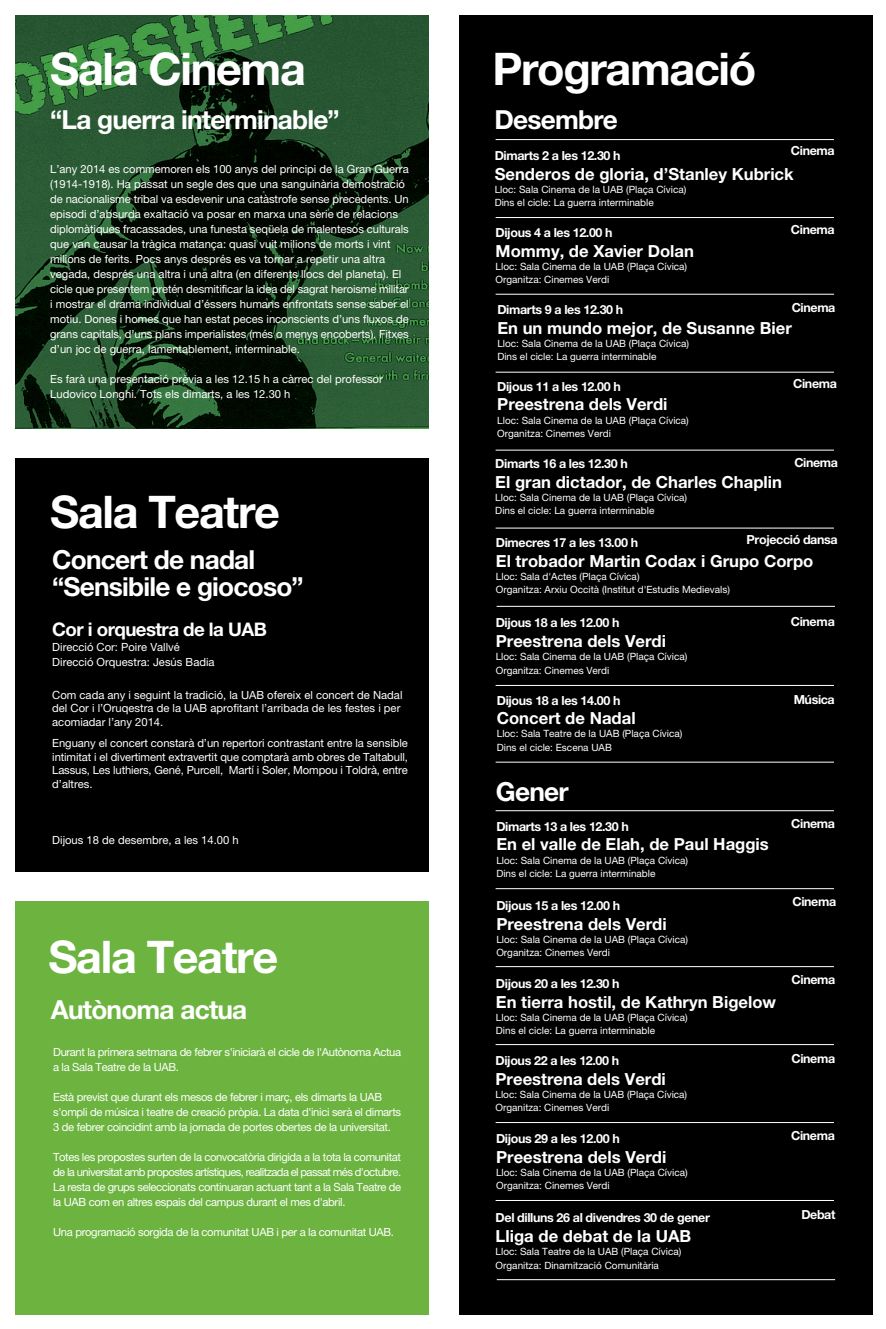
<style>
.page{position:relative;width:886px;height:1329px;background:#fff}
.page>*{position:absolute;margin:0;border:0;box-sizing:border-box;transform-origin:0 0}
.t1{font:700 45px "Helvetica Neue";letter-spacing:-.03em;color:#fff}
.t2{font:700 26.25px/26.2px "Helvetica Neue";letter-spacing:-.03em;color:#fff}
.t3{font:700 18.75px "Helvetica Neue";letter-spacing:-.03em;color:#fff}
.t4{font:700 16.62px "Helvetica Neue";color:#fff}
.t5{font:700 12.5px "Helvetica Neue";letter-spacing:-.03em;color:#fff}
.t6{font:11.25px/15px "Helvetica Neue";color:#fff}
.t7{font:11.25px/15px "Helvetica Neue";letter-spacing:-.03em;color:#fff}
.t8{font:11.25px/15px "Helvetica Neue";letter-spacing:-.035em;color:#fff}
.t9{font:10px/13.1px "Helvetica Neue";color:#fff}
</style>
<div class="page">
<div style="left:15px;top:901px;width:414px;height:413px;background:#6cb43f"></div>
<div style="left:459px;top:15px;width:413px;height:1299px;background:#000"></div>
<div style="left:15px;top:458px;width:414px;height:413px;background:#000"></div>
<hr style="left:496px;top:139px;width:338px;height:1px;background:#fff">
<hr style="left:496px;top:217px;width:338px;height:1px;background:#fff">
<hr style="left:496px;top:294px;width:338px;height:1px;background:#fff">
<hr style="left:496px;top:372px;width:338px;height:1px;background:#fff">
<hr style="left:496px;top:450px;width:338px;height:1px;background:#fff">
<hr style="left:496px;top:527px;width:338px;height:1px;background:#fff">
<img style="left:15px;top:15px;width:414px;height:414px">
<hr style="left:497px;top:606px;width:338px;height:1px;background:#fff">
<hr style="left:496px;top:810px;width:338px;height:1px;background:#fff">
<hr style="left:496px;top:888px;width:338px;height:1px;background:#fff">
<hr style="left:496px;top:966px;width:338px;height:1px;background:#fff">
<hr style="left:496px;top:1044px;width:338px;height:1px;background:#fff">
<hr style="left:496px;top:1122px;width:338px;height:1px;background:#fff">
<hr style="left:496px;top:1200px;width:338px;height:1px;background:#fff">
<hr style="left:497px;top:1279px;width:338px;height:1px;background:#fff">
<hr style="left:496px;top:685px;width:338px;height:1px;background:#fff">
<hr style="left:496px;top:761px;width:338px;height:1px;background:#fff">
<h1 class="t1" style="left:50px;top:53px;width:257px">Sala Cinema</h1>
<h1 class="t1" style="left:492px;top:53px;width:265px">Programació</h1>
<h2 class="t2" style="left:50px;top:108px;width:291px">“La guerra interminable”</h2>
<p class="t6" style="left:50px;top:163px;width:360px">L’any 2014 es commemoren els 100 anys del principi de la Gran Guerra (1914-1918). Ha passat un segle des que una sanguinària demostració de nacionalisme tribal va esdevenir una catàstrofe sense precedents. Un episodi d’absurda exaltació va posar en marxa una sèrie de relacions diplomàtiques fracassades, una funesta seqüela de malentesos culturals que van causar la tràgica matança: quasi vuit milions de morts i vint milions de ferits. Pocs anys després es va tornar a repetir una altra vegada, després una altra i una altra (en diferents llocs del planeta). El cicle que presentem pretén desmitificar la idea del sagrat heroisme militar i mostrar el drama individual d’éssers humans enfrontats sense saber el motiu. Dones i homes que han estat peces inconscients d’uns fluxos de grans capitals, d’uns plans imperialistes (més o menys encoberts). Fitxes d’un joc de guerra, lamentablement, interminable.</p>
<p class="t6" style="left:50px;top:373px;width:334px">Es farà una presentació prèvia a les 12.15 h a càrrec del professor<br>Ludovico Longhi. Tots els dimarts, a les 12.30 h</p>
<h1 class="t1" style="left:50px;top:496px;width:231px">Sala Teatre</h1>
<h2 class="t2" style="left:52px;top:549px;width:253px">Concert de nadal “Sensibile e giocoso”</h2>
<h3 class="t3" style="left:52px;top:622px;width:216px">Cor i orquestra de la UAB</h3>
<p class="t6" style="left:52px;top:640px;width:164px">Direcció Cor: Poire Vallvé<br>Direcció Orquestra: Jesús Badia</p>
<p class="t6" style="left:52px;top:688px;width:352px;line-height:13.8px">Com cada any i seguint la tradició, la UAB ofereix el concert de Nadal del Cor i l’Oruqestra de la UAB aprofitant l’arribada de les festes i per acomiadar l’any 2014.</p>
<p class="t6" style="left:52px;top:737px;width:357px;line-height:13.8px;text-align:justify">Enguany el concert constarà d’un repertori contrastant entre la sensible intimitat i el divertiment extravertit que comptarà amb obres de Taltabull, Lassus, Les luthiers, Gené, Purcell, Martí i Soler, Mompou i Toldrà, entre d’altres.</p>
<p class="t6" style="left:52px;top:833px;width:188px">Dijous 18 de desembre, a les 14.00 h</p>
<h1 class="t1" style="left:48px;top:940px;width:231px">Sala Teatre</h1>
<h2 class="t2" style="left:51px;top:998px;width:198px">Autònoma actua</h2>
<p class="t8" style="left:53px;top:1045px;width:350px">Durant la primera setmana de febrer s'iniciarà el cicle de l'Autònoma Actua a la Sala Teatre de la UAB.</p>
<p class="t7" style="left:53px;top:1090px;width:350px">Està previst que durant els mesos de febrer i març, els dimarts la UAB s'ompli de música i teatre de creació pròpia. La data d'inici serà el dimarts<br>3 de febrer coincidint amb la jornada de portes obertes de la universitat.</p>
<p class="t6" style="left:53px;top:1150px;width:350px;text-align:justify">Totes les propostes surten de la convocatòria dirigida a la tota la comunitat de la universitat amb propostes artístiques, realitzada el passat més d'octubre.<br>La resta de grups seleccionats continuaran actuant tant a la Sala Teatre de la UAB com en altres espais del campus durant el mes d'abril.</p>
<p class="t7" style="left:53px;top:1225px;width:342px">Una programació sorgida de la comunitat UAB i per a la comunitat UAB.</p>
<h2 class="t2" style="left:495px;top:109px;width:125px">Desembre</h2>
<p class="t5" style="left:791px;top:146px;width:45px">Cinema</p>
<p class="t5" style="left:495px;top:151px;width:128px">Dimarts 2 a les 12.30 h</p>
<h3 class="t4" style="left:495px;top:168px;width:301px">Senderos de gloria, d’Stanley Kubrick</h3>
<p class="t9" style="left:495px;top:184px;width:193px">Lloc: Sala Cinema de la UAB (Plaça Cívica)<br>Dins el cicle: La guerra interminable</p>
<p class="t5" style="left:496px;top:228px;width:119px">Dijous 4 a les 12.00 h</p>
<h3 class="t4" style="left:496px;top:245px;width:200px">Mommy, de Xavier Dolan</h3>
<p class="t9" style="left:496px;top:261px;width:193px">Lloc: Sala Cinema de la UAB (Plaça Cívica)<br>Organitza: Cinemes Verdi</p>
<p class="t5" style="left:791px;top:225px;width:45px">Cinema</p>
<p class="t5" style="left:792px;top:303px;width:45px">Cinema</p>
<p class="t5" style="left:497px;top:305px;width:128px">Dimarts 9 a les 12.30 h</p>
<h3 class="t4" style="left:497px;top:322px;width:296px">En un mundo mejor, de Susanne Bier</h3>
<p class="t9" style="left:497px;top:338px;width:193px">Lloc: Sala Cinema de la UAB (Plaça Cívica)<br>Dins el cicle: La guerra interminable</p>
<p class="t5" style="left:497px;top:382px;width:125px">Dijous 11 a les 12.00 h</p>
<h3 class="t4" style="left:497px;top:398px;width:172px">Preestrena dels Verdi</h3>
<p class="t9" style="left:497px;top:414px;width:193px">Lloc: Sala Cinema de la UAB (Plaça Cívica)<br>Organitza: Cinemes Verdi</p>
<p class="t5" style="left:495px;top:459px;width:134px">Dimarts 16 a les 12.30 h</p>
<h3 class="t4" style="left:495px;top:476px;width:288px">El gran dictador, de Charles Chaplin</h3>
<p class="t9" style="left:495px;top:492px;width:193px">Lloc: Sala Cinema de la UAB (Plaça Cívica)<br>Dins el cicle: La guerra interminable</p>
<p class="t5" style="left:793px;top:378px;width:45px">Cinema</p>
<p class="t5" style="left:794px;top:458px;width:45px">Cinema</p>
<p class="t5" style="left:747px;top:534px;width:93px">Projecció dansa</p>
<p class="t5" style="left:496px;top:538px;width:144px">Dimecres 17 a les 13.00 h</p>
<h3 class="t4" style="left:496px;top:555px;width:319px">El trobador Martin Codax i Grupo Corpo</h3>
<p class="t9" style="left:496px;top:570px;width:236px">Lloc: Sala d'Actes (Plaça Cívica)<br>Organitza: Arxiu Occità (Institut d'Estudis Medievals)</p>
<p class="t5" style="left:496px;top:618px;width:125px">Dijous 18 a les 12.00 h</p>
<h3 class="t4" style="left:496px;top:635px;width:172px">Preestrena dels Verdi</h3>
<p class="t9" style="left:496px;top:651px;width:193px">Lloc: Sala Cinema de la UAB (Plaça Cívica)<br>Organitza: Cinemes Verdi</p>
<p class="t5" style="left:497px;top:695px;width:125px">Dijous 18 a les 14.00 h</p>
<h3 class="t4" style="left:497px;top:712px;width:140px">Concert de Nadal</h3>
<p class="t9" style="left:497px;top:728px;width:187px">Lloc: Sala Teatre de la UAB (Plaça Cívica)<br>Dins el cicle: Escena UAB</p>
<h2 class="t2" style="left:496px;top:780px;width:74px">Gener</h2>
<p class="t5" style="left:496px;top:821px;width:134px">Dimarts 13 a les 12.30 h</p>
<h3 class="t4" style="left:496px;top:838px;width:274px">En el valle de Elah, de Paul Haggis</h3>
<p class="t9" style="left:496px;top:854px;width:193px">Lloc: Sala Cinema de la UAB (Plaça Cívica)<br>Dins el cicle: La guerra interminable</p>
<p class="t5" style="left:496px;top:901px;width:125px">Dijous 15 a les 12.00 h</p>
<h3 class="t4" style="left:496px;top:918px;width:172px">Preestrena dels Verdi</h3>
<p class="t9" style="left:496px;top:934px;width:193px">Lloc: Sala Cinema de la UAB (Plaça Cívica)<br>Organitza: Cinemes Verdi</p>
<p class="t5" style="left:496px;top:979px;width:125px">Dijous 20 a les 12.30 h</p>
<h3 class="t4" style="left:496px;top:996px;width:282px">En tierra hostil, de Kathryn Bigelow</h3>
<p class="t9" style="left:496px;top:1012px;width:193px">Lloc: Sala Cinema de la UAB (Plaça Cívica)<br>Dins el cicle: La guerra interminable</p>
<p class="t5" style="left:496px;top:1056px;width:125px">Dijous 22 a les 12.00 h</p>
<h3 class="t4" style="left:496px;top:1073px;width:172px">Preestrena dels Verdi</h3>
<p class="t9" style="left:496px;top:1089px;width:193px">Lloc: Sala Cinema de la UAB (Plaça Cívica)<br>Organitza: Cinemes Verdi</p>
<p class="t5" style="left:496px;top:1133px;width:125px">Dijous 29 a les 12.00 h</p>
<h3 class="t4" style="left:496px;top:1150px;width:172px">Preestrena dels Verdi</h3>
<p class="t9" style="left:496px;top:1166px;width:193px">Lloc: Sala Cinema de la UAB (Plaça Cívica)<br>Organitza: Cinemes Verdi</p>
<p class="t5" style="left:496px;top:1213px;width:216px">Del dilluns 26 al divendres 30 de gener</p>
<h3 class="t4" style="left:496px;top:1230px;width:197px">Lliga de debat de la UAB</h3>
<p class="t9" style="left:496px;top:1246px;width:187px">Lloc: Sala Teatre de la UAB (Plaça Cívica)<br>Organitza: Dinamització Comunitària</p>
<p class="t5" style="left:791px;top:617px;width:46px">Cinema</p>
<p class="t5" style="left:794px;top:695px;width:43px">Música</p>
<p class="t5" style="left:791px;top:819px;width:45px">Cinema</p>
<p class="t5" style="left:793px;top:897px;width:45px">Cinema</p>
<p class="t5" style="left:792px;top:975px;width:45px">Cinema</p>
<p class="t5" style="left:791px;top:1054px;width:45px">Cinema</p>
<p class="t5" style="left:791px;top:1131px;width:45px">Cinema</p>
<p class="t5" style="left:801px;top:1210px;width:36px">Debat</p>
</div>
